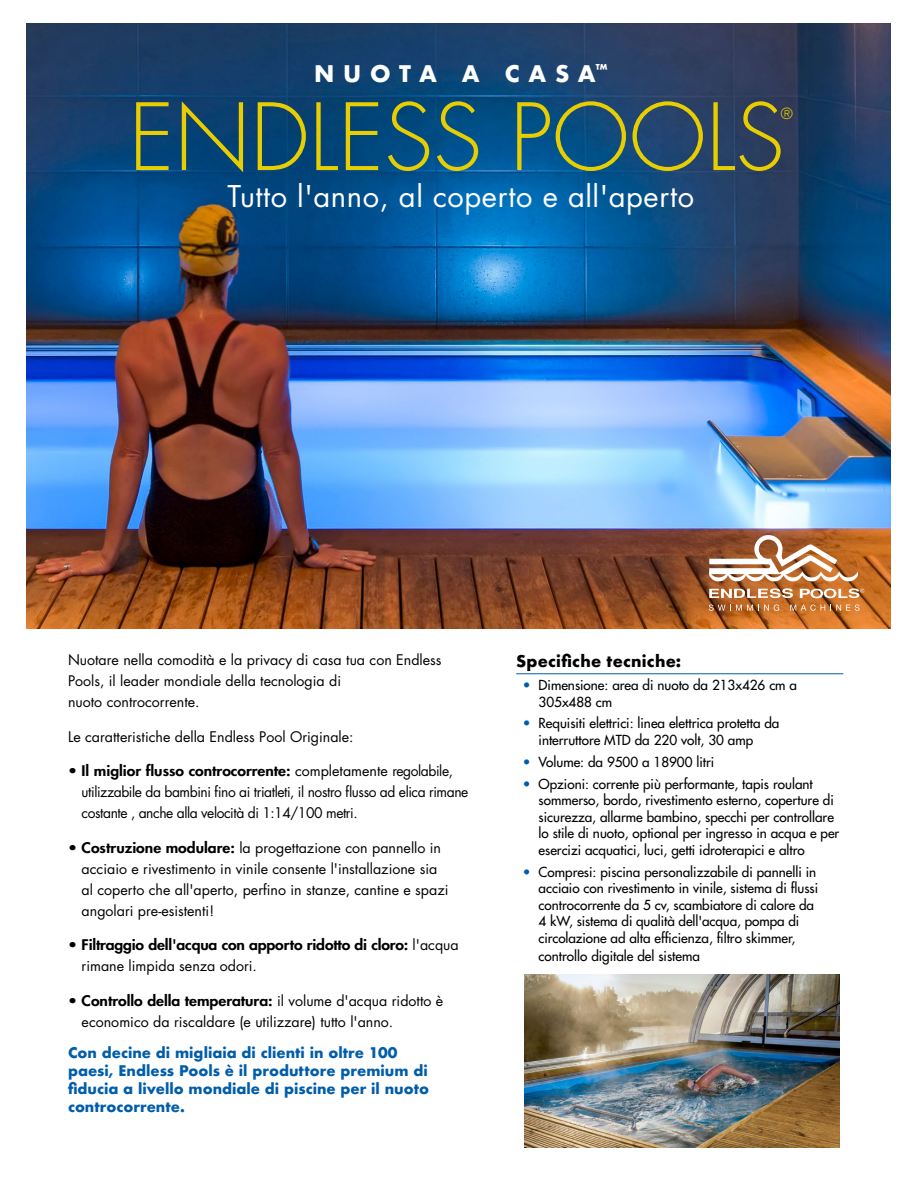
<style>
.page{position:relative;width:918px;height:1188px;background:#fff}
.page>*{position:absolute;margin:0;border:0;box-sizing:border-box;transform-origin:0 0}
.t1{font:300 90px "Futura";color:#e8ce00}
.t2{font:29.1px "Futura";letter-spacing:.02em;color:#fff}
.t3{font:700 22.35px "Futura";letter-spacing:.39em;color:#fff}
.t4{font:700 15.75px "Futura";letter-spacing:.015em;color:#000}
.t5{font:300 15px "Futura";color:#e8ce00}
.t6{font:14.25px/21px "Futura";color:#000}
.t7{font:14.25px/21px "Futura";letter-spacing:-.03em;color:#000}
.t8{font:700 14.25px/18px "Futura";color:#005daa}
.t9{font:800 14.25px/21px "Futura";letter-spacing:-.01em;color:#000;scale:1.1 1}
.t10{font:13.5px/16.5px "Futura";color:#000}
.s1{font-weight:800}
.s2{font-weight:400}
.s3{color:#005daa}
</style>
<div class="page">
<hr style="left:516px;top:673px;width:327px;height:1px;background:#005daa">
<img style="left:27px;top:24px;width:864px;height:605px">
<img style="left:525px;top:975px;width:314px;height:173px">
<svg style="left:709px;top:535px;width:149px;height:46px"></svg>
<svg style="left:709px;top:588px;width:85px;height:10px"></svg>
<svg style="left:709px;top:604px;width:70px;height:7px"></svg>
<svg style="left:790px;top:604px;width:70px;height:7px"></svg>
<svg style="left:800px;top:588px;width:64px;height:10px"></svg>
<p class="t3" style="left:314px;top:57px;width:295px">NUOTA A CASA<sup>™</sup></p>
<p class="t1" style="left:129px;top:83px;width:657px">ENDLESS POOLS</p>
<p class="t5" style="left:781px;top:105px;width:13px">®</p>
<p class="t2" style="left:228px;top:177px;width:468px">Tutto l'anno, al coperto e all'aperto</p>
<p class="t6" style="left:68px;top:650px;width:375px">Nuotare nella comodità e la privacy di casa tua con Endless<br>Pools, il leader mondiale della tecnologia di<br>nuoto controcorrente.</p>
<p class="t6" style="left:68px;top:726px;width:287px">Le caratteristiche della Endless Pool Originale:</p>
<p class="t7" style="left:82px;top:761px;width:388px;text-indent:-14px"><span class="s1">• Il miglior flusso controcorrente:</span> completamente regolabile, utilizzabile da bambini fino ai triatleti, il nostro flusso ad elica rimane costante , anche alla velocità di 1:14/100 metri.</p>
<p class="t6" style="left:82px;top:837px;width:368px;text-indent:-14px"><span class="s1">• Costruzione modulare:</span> la progettazione con pannello in acciaio e rivestimento in vinile consente l'installazione sia al coperto che all'aperto, perfino in stanze, cantine e spazi angolari pre-esistenti!</p>
<p class="t9" style="left:82px;top:935px;width:344px;text-indent:-14px">• Filtraggio dell'acqua con apporto ridotto di cloro: <span class="s2">l'acqua rimane limpida senza odori.</span></p>
<p class="t6" style="left:82px;top:990px;width:363px;text-indent:-14px"><span class="s1">• Controllo della temperatura:</span> il volume d'acqua ridotto è economico da riscaldare (e utilizzare) tutto l'anno.</p>
<p class="t8" style="left:68px;top:1044px;width:363px">Con decine di migliaia di clienti in oltre 100 paesi, Endless Pools è il produttore premium di fiducia a livello mondiale di piscine per il nuoto controcorrente.</p>
<p class="t4" style="left:516px;top:649px;width:167px">Specifiche tecniche:</p>
<p class="t10" style="left:539px;top:677px;width:260px;text-indent:-16px"><span class="s3">•</span> Dimensione: area di nuoto da 213x426 cm a<br>305x488 cm</p>
<p class="t10" style="left:539px;top:715px;width:242px;text-indent:-16px"><span class="s3">•</span> Requisiti elettrici: linea elettrica protetta da interruttore MTD da 220 volt, 30 amp</p>
<p class="t10" style="left:523px;top:754px;width:193px"><span class="s3">•</span> Volume: da 9500 a 18900 litri</p>
<p class="t10" style="left:539px;top:776px;width:302px;text-indent:-16px"><span class="s3">•</span> Opzioni: corrente più performante, tapis roulant sommerso, bordo, rivestimento esterno, coperture di sicurezza, allarme bambino, specchi per controllare lo stile di nuoto, optional per ingresso in acqua e per esercizi acquatici, luci, getti idroterapici e altro</p>
<p class="t10" style="left:539px;top:864px;width:281px;text-indent:-16px"><span class="s3">•</span> Compresi: piscina personalizzabile di pannelli in acciaio con rivestimento in vinile, sistema di flussi controcorrente da 5 cv, scambiatore di calore da 4 kW, sistema di qualità dell'acqua, pompa di circolazione ad alta efficienza, filtro skimmer,</p>
<p class="t10" style="left:539px;top:948px;width:163px">controllo digitale del sistema</p>
</div>
